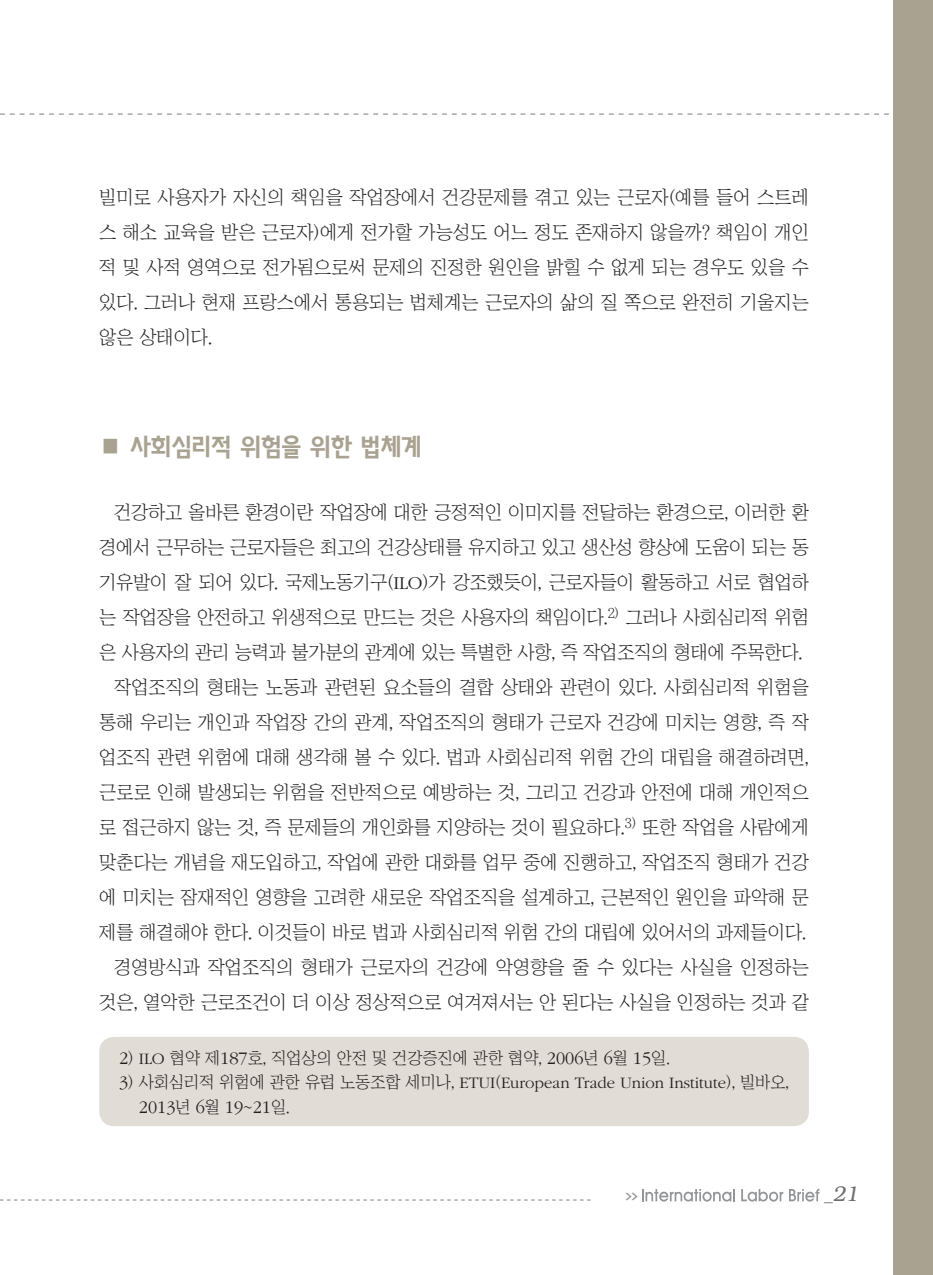
<style>
.page{position:relative;width:933px;height:1275px;background:#fff}
.page>*{position:absolute;margin:0;border:0;box-sizing:border-box;transform-origin:0 0}
.t1{font:24.5px "KBI Zfor SM Esgo H";letter-spacing:-.03em;color:#aaa291}
.t2{font:italic 300 21px "Bookman";color:#6c6d70}
.t3{font:18.9px/35px "Chosunilbo NM";color:#231f20;text-align:justify}
.t4{font:300 18.38px "ITC Garamond Std";color:#231f20}
.t5{font:300 16.62px "ITC Garamond Std";color:#231f20}
.t6{font:16.62px "Chosunilbo NM";color:#231f20}
.t7{font:700 7.88px "Ko Pub Dotum";color:#939598;scale:2 1}
.s1{font-family:"ITC Garamond Std";font-weight:300}
.s2{font-family:"ITC Garamond Std";font-weight:300;font-size:18.38px}
.s3{font-size:18.38px}
.s4{font-family:"Chosunilbo NM";font-weight:400}
.s5{font-family:"Chosunilbo NM";font-weight:400;font-size:16.62px}
.s6{font-family:"Helvetica";font-weight:400;font-style:normal;font-size:17.5px}
</style>
<div class="page">
<svg style="left:0;top:1199px;width:590px;height:1px"></svg>
<svg style="left:0;top:113px;width:889px;height:2px"></svg>
<div style="left:893px;top:0;width:40px;height:1275px;background:#aaa291"></div>
<svg style="left:642px;top:1189px;width:93px;height:13px"></svg>
<svg style="left:741px;top:1189px;width:42px;height:13px"></svg>
<svg style="left:789px;top:1189px;width:30px;height:12px"></svg>
<div style="left:99px;top:1037px;width:710px;height:89px;background:#e1dcd5;border-radius:15px"></div>
<p class="t3" style="left:99px;top:179px;width:711px">빌미로 사용자가 자신의 책임을 작업장에서 건강문제를 겪고 있는 근로자(예를 들어 스트레 스 해소 교육을 받은 근로자)에게 전가할 가능성도 어느 정도 존재하지 않을까? 책임이 개인 적 및 사적 영역으로 전가됨으로써 문제의 진정한 원인을 밝힐 수 없게 되는 경우도 있을 수 있다. 그러나 현재 프랑스에서 통용되는 법체계는 근로자의 삶의 질 쪽으로 완전히 기울지는 않은 상태이다.</p>
<p class="t1" style="left:99px;top:432px;width:324px">■ 사회심리적 위험을 위한 법체계</p>
<p class="t3" style="left:114px;top:494px;width:696px">건강하고 올바른 환경이란 작업장에 대한 긍정적인 이미지를 전달하는 환경으로, 이러한 환</p>
<p class="t3" style="left:99px;top:529px;width:711px">경에서 근무하는 근로자들은 최고의 건강상태를 유지하고 있고 생산성 향상에 도움이 되는 동</p>
<p class="t3" style="left:99px;top:564px;width:711px">기유발이 잘 되어 있다. 국제노동기구(<span class="s1">ILO</span>)가 강조했듯이, 근로자들이 활동하고 서로 협업하</p>
<p class="t3" style="left:99px;top:599px;width:711px">는 작업장을 안전하고 위생적으로 만드는 것은 사용자의 책임이다.<sup>2)</sup> 그러나 사회심리적 위험</p>
<p class="t3" style="left:99px;top:634px;width:704px">은 사용자의 관리 능력과 불가분의 관계에 있는 특별한 사항, 즉 작업조직의 형태에 주목한다.</p>
<p class="t3" style="left:114px;top:669px;width:696px">작업조직의 형태는 노동과 관련된 요소들의 결합 상태와 관련이 있다. 사회심리적 위험을</p>
<p class="t3" style="left:99px;top:704px;width:711px">통해 우리는 개인과 작업장 간의 관계, 작업조직의 형태가 근로자 건강에 미치는 영향, 즉 작</p>
<p class="t3" style="left:99px;top:739px;width:711px">업조직 관련 위험에 대해 생각해 볼 수 있다. 법과 사회심리적 위험 간의 대립을 해결하려면,</p>
<p class="t3" style="left:99px;top:774px;width:711px">근로로 인해 발생되는 위험을 전반적으로 예방하는 것, 그리고 건강과 안전에 대해 개인적으</p>
<p class="t3" style="left:99px;top:809px;width:711px">로 접근하지 않는 것, 즉 문제들의 개인화를 지양하는 것이 필요하다.<sup>3)</sup> 또한 작업을 사람에게</p>
<p class="t3" style="left:99px;top:844px;width:711px">맞춘다는 개념을 재도입하고, 작업에 관한 대화를 업무 중에 진행하고, 작업조직 형태가 건강</p>
<p class="t3" style="left:99px;top:879px;width:711px">에 미치는 잠재적인 영향을 고려한 새로운 작업조직을 설계하고, 근본적인 원인을 파악해 문</p>
<p class="t3" style="left:99px;top:914px;width:708px">제를 해결해야 한다. 이것들이 바로 법과 사회심리적 위험 간의 대립에 있어서의 과제들이다.</p>
<p class="t3" style="left:114px;top:949px;width:696px">경영방식과 작업조직의 형태가 근로자의 건강에 악영향을 줄 수 있다는 사실을 인정하는</p>
<p class="t3" style="left:99px;top:984px;width:711px">것은, 열악한 근로조건이 더 이상 정상적으로 여겨져서는 안 된다는 사실을 인정하는 것과 같</p>
<p class="t6" style="left:119px;top:1049px;width:552px"><span class="s2">2</span>) <span class="s1">ILO</span> 협약 제<span class="s2">187</span>호, 직업상의 안전 및 건강증진에 관한 협약, <span class="s2">2006</span>년 <span class="s2">6</span>월 <span class="s2">15</span>일.</p>
<p class="t5" style="left:119px;top:1074px;width:671px"><span class="s3">3</span><span class="s4">) 사회심리적 위험에 관한 유럽 노동조합 세미나,</span> ETUI<span class="s4">(</span>European Trade Union Institute<span class="s4">), 빌바오,</span></p>
<p class="t4" style="left:139px;top:1097px;width:152px">2013<span class="s5">년</span> 6<span class="s5">월</span> 19<span class="s5">~</span>21<span class="s5">일.</span></p>
<p class="t7" style="left:625px;top:1192px;width:8px">&gt;&gt;</p>
<p class="t2" style="left:824px;top:1182px;width:36px"><span class="s6">_</span>21</p>
</div>
